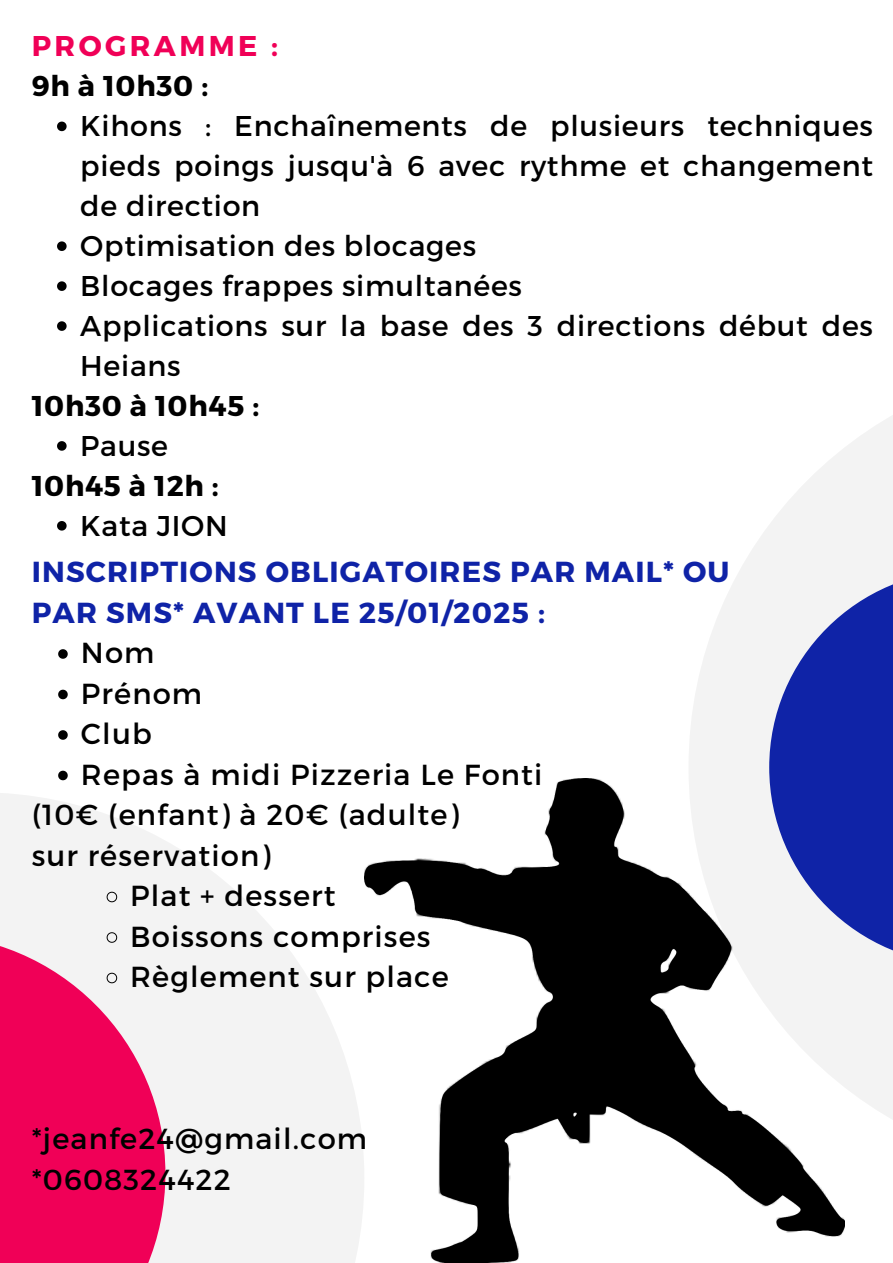
<style>
.page{position:relative;width:893px;height:1263px;background:#fff}
.page>*{position:absolute;margin:0;border:0;box-sizing:border-box;transform-origin:0 0}
.t1{font:28.95px/40.5px "Montserrat";letter-spacing:.04em;color:#000}
.t2{font:700 28.95px/40.5px "Montserrat";letter-spacing:.04em;color:#0f23a7}
.t3{font:28.58px/39.9px "Montserrat";letter-spacing:.025em;color:#000}
.t4{font:700 28.58px "Montserrat";letter-spacing:.025em;color:#000}
.t5{font:700 28.58px "Montserrat";letter-spacing:.12em;color:#f00057}
</style>
<div class="page">
<svg style="left:689px;top:415px;width:204px;height:704px;fill:#f3f3f3"></svg>
<svg style="left:0;top:793px;width:364px;height:470px;fill:#f3f3f3"></svg>
<svg style="left:0;top:934px;width:165px;height:329px;fill:#f00057"></svg>
<svg style="left:769px;top:570px;width:124px;height:394px;fill:#0f23a7"></svg>
<svg style="left:58px;top:649px;width:10px;height:10px"></svg>
<svg style="left:58px;top:690px;width:10px;height:9px"></svg>
<svg style="left:58px;top:730px;width:10px;height:10px"></svg>
<svg style="left:58px;top:771px;width:10px;height:9px"></svg>
<svg style="left:107px;top:891px;width:10px;height:11px"></svg>
<svg style="left:107px;top:932px;width:10px;height:11px"></svg>
<svg style="left:107px;top:972px;width:10px;height:11px"></svg>
<img style="left:364px;top:778px;width:480px;height:485px">
<svg style="left:57px;top:122px;width:10px;height:9px"></svg>
<svg style="left:57px;top:241px;width:10px;height:10px"></svg>
<svg style="left:57px;top:281px;width:10px;height:10px"></svg>
<svg style="left:57px;top:321px;width:10px;height:10px"></svg>
<svg style="left:57px;top:441px;width:10px;height:10px"></svg>
<svg style="left:57px;top:521px;width:10px;height:10px"></svg>
<p class="t5" style="left:32px;top:28px;width:248px">PROGRAMME :</p>
<p class="t4" style="left:32px;top:68px;width:178px">9h à 10h30 :</p>
<p class="t3" style="left:80px;top:106px;width:794px">Kihons : Enchaînements de plusieurs techniques pieds poings jusqu'à 6 avec rythme et changement de direction<br>Optimisation des blocages<br>Blocages frappes simultanées<br>Applications sur la base des 3 directions début des<br>Heians</p>
<p class="t4" style="left:32px;top:388px;width:229px">10h30 à 10h45 :</p>
<p class="t3" style="left:80px;top:425px;width:89px">Pause</p>
<p class="t4" style="left:32px;top:468px;width:189px">10h45 à 12h :</p>
<p class="t3" style="left:80px;top:505px;width:149px">Kata JION</p>
<p class="t2" style="left:32px;top:552px;width:699px">INSCRIPTIONS OBLIGATOIRES PAR MAIL* OU<br>PAR SMS* AVANT LE 25/01/2025 :</p>
<p class="t1" style="left:81px;top:633px;width:75px">Nom</p>
<p class="t1" style="left:81px;top:673px;width:123px">Prénom</p>
<p class="t1" style="left:81px;top:714px;width:72px">Club</p>
<p class="t1" style="left:81px;top:754px;width:463px">Repas à midi Pizzeria Le Fonti</p>
<p class="t1" style="left:32px;top:795px;width:428px">(10€ (enfant) à 20€ (adulte)</p>
<p class="t1" style="left:32px;top:835px;width:240px">sur réservation)</p>
<p class="t1" style="left:130px;top:876px;width:207px">Plat + dessert</p>
<p class="t1" style="left:130px;top:916px;width:302px">Boissons comprises</p>
<p class="t1" style="left:130px;top:957px;width:320px">Règlement sur place</p>
<p class="t1" style="left:32px;top:1119px;width:337px">*jeanfe24@gmail.com *0608324422</p>
</div>
